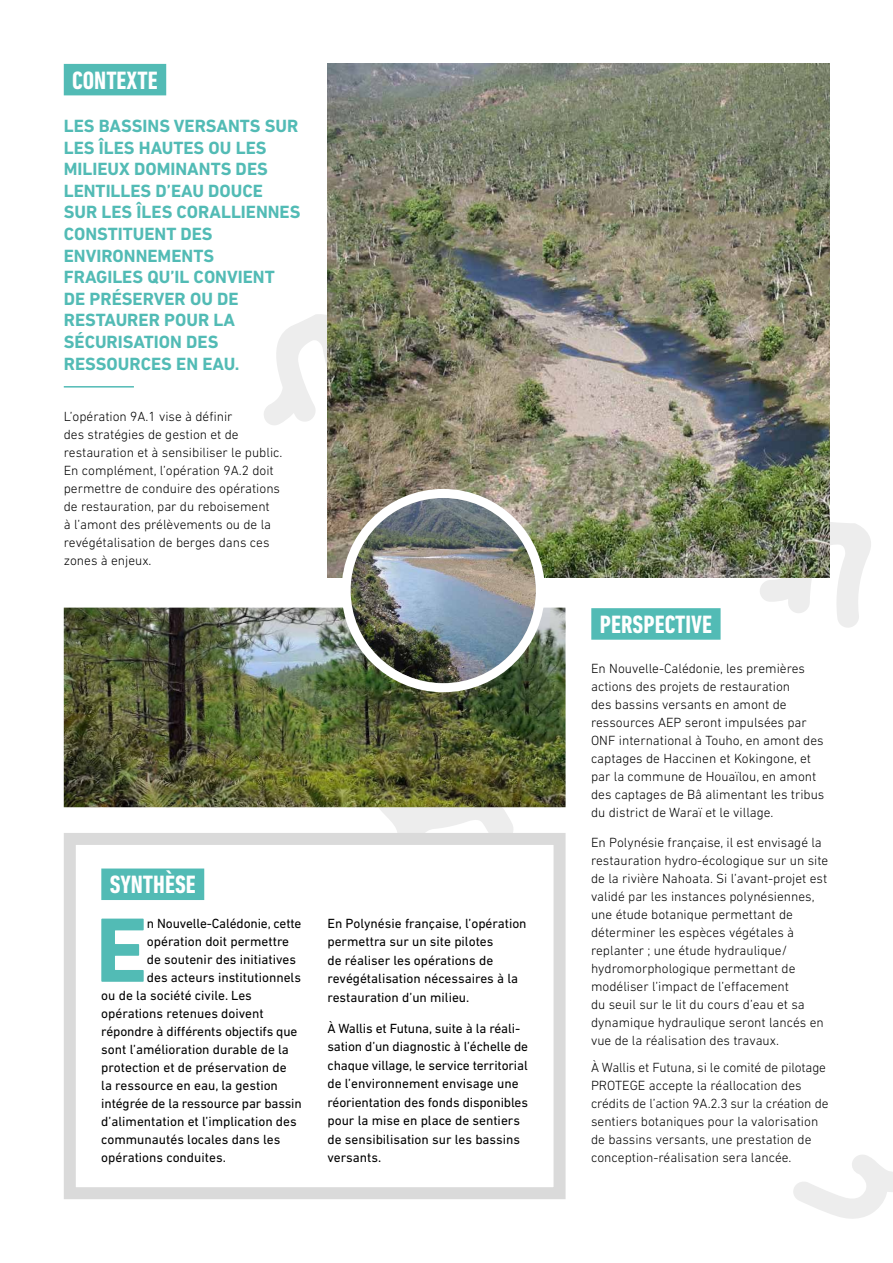
<style>
.page{position:relative;width:893px;height:1263px;background:#fff}
.page>*{position:absolute;margin:0;border:0;box-sizing:border-box;transform-origin:0 0}
.t1{font:700 92.85px "DIN Next LT Pro";color:#52bbb5}
.t2{font:700 condensed 25.5px "DIN Next LT Pro";color:#fff}
.t3{font:700 18px/21.6px "DIN Next LT Pro";color:#52bbb5}
.t4{font:300 13.5px/18px "DIN Next LT Pro";color:#000}
.t5{font:13.5px/18.5px "DIN Next LT Pro";color:#000}
</style>
<div class="page">
<svg style="left:760px;top:521px;width:111px;height:107px"></svg>
<svg style="left:264px;top:314px;width:63px;height:111px"></svg>
<svg style="left:793px;top:1155px;width:100px;height:64px"></svg>
<svg style="left:364px;top:807px;width:150px;height:26px"></svg>
<div style="left:64px;top:833px;width:502px;height:366px;background:#fff;border:12px solid #dadada"></div>
<div style="left:64px;top:64px;width:102px;height:31px;background:#52bbb5"></div>
<img style="left:327px;top:64px;width:502px;height:514px">
<div style="left:101px;top:868px;width:103px;height:32px;background:#52bbb5"></div>
<hr style="left:64px;top:386px;width:70px;height:2px;background:#52bbb5">
<div style="left:591px;top:608px;width:130px;height:32px;background:#52bbb5"></div>
<img style="left:64px;top:608px;width:502px;height:199px">
<svg style="left:346px;top:493px;width:194px;height:195px"></svg>
<img style="left:351px;top:498px;width:185px;height:185px;border-radius:93px">
<div style="left:342px;top:489px;width:203px;height:203px;border:9px solid #fff;border-radius:50%"></div>
<h2 class="t2" style="left:72px;top:65px;width:87px">CONTEXTE</h2>
<p class="t3" style="left:64px;top:115px;width:238px">LES BASSINS VERSANTS SUR<br>LES ÎLES HAUTES OU LES<br>MILIEUX DOMINANTS DES<br>LENTILLES D’EAU DOUCE<br>SUR LES ÎLES CORALLIENNES<br>CONSTITUENT DES<br>ENVIRONNEMENTS<br>FRAGILES QU’IL CONVIENT<br>DE PRÉSERVER OU DE<br>RESTAURER POUR LA<br>SÉCURISATION DES<br>RESSOURCES EN EAU.</p>
<p class="t4" style="left:64px;top:407px;width:220px">L’opération 9A.1 vise à définir<br>des stratégies de gestion et de restauration et à sensibiliser le public.<br>En complément, l’opération 9A.2 doit permettre de conduire des opérations de restauration, par du reboisement<br>à l’amont des prélèvements ou de la revégétalisation de berges dans ces zones à enjeux.</p>
<h2 class="t2" style="left:110px;top:870px;width:87px">SYNTHÈSE</h2>
<h1 class="t1" style="left:95px;top:896px;width:54px">E</h1>
<p class="t5" style="left:147px;top:914px;width:156px">n Nouvelle-Calédonie, cette</p>
<p class="t5" style="left:147px;top:932px;width:144px">opération doit permettre</p>
<p class="t5" style="left:147px;top:950px;width:151px">de soutenir des initiatives</p>
<p class="t5" style="left:147px;top:968px;width:156px">des acteurs institutionnels</p>
<p class="t5" style="left:101px;top:986px;width:152px">ou de la société civile. Les</p>
<p class="t5" style="left:101px;top:1004px;width:164px">opérations retenues doivent</p>
<p class="t5" style="left:101px;top:1022px;width:198px">répondre à différents objectifs que</p>
<p class="t5" style="left:101px;top:1040px;width:189px">sont l’amélioration durable de la</p>
<p class="t5" style="left:101px;top:1058px;width:187px">protection et de préservation de</p>
<p class="t5" style="left:101px;top:1076px;width:178px">la ressource en eau, la gestion</p>
<p class="t5" style="left:101px;top:1094px;width:202px">intégrée de la ressource par bassin</p>
<p class="t5" style="left:101px;top:1112px;width:197px">d’alimentation et l’implication des</p>
<p class="t5" style="left:101px;top:1130px;width:181px">communautés locales dans les</p>
<p class="t5" style="left:101px;top:1148px;width:126px">opérations conduites.</p>
<p class="t5" style="left:327px;top:914px;width:201px">En Polynésie française, l’opération permettra sur un site pilotes<br>de réaliser les opérations de revégétalisation nécessaires à la restauration d’un milieu.</p>
<p class="t5" style="left:327px;top:1019px;width:202px">À Wallis et Futuna, suite à la réali&shy;sation d’un diagnostic à l’échelle de chaque village, le service territorial de l’environnement envisage une réorientation des fonds disponibles pour la mise en place de sentiers de sensibilisation sur les bassins versants.</p>
<h2 class="t2" style="left:600px;top:610px;width:114px">PERSPECTIVE</h2>
<p class="t4" style="left:591px;top:659px;width:235px">En Nouvelle-Calédonie, les premières actions des projets de restauration<br>des bassins versants en amont de ressources AEP seront impulsées par ONF international à Touho, en amont des captages de Haccinen et Kokingone, et par la commune de Houaïlou, en amont des captages de Bâ alimentant les tribus du district de Waraï et le village.</p>
<p class="t4" style="left:591px;top:834px;width:239px">En Polynésie française, il est envisagé la restauration hydro-écologique sur un site de la rivière Nahoata. Si l’avant-projet est validé par les instances polynésiennes, une étude botanique permettant de déterminer les espèces végétales à replanter ; une étude hydraulique/ hydromorphologique permettant de modéliser l’impact de l’effacement<br>du seuil sur le lit du cours d’eau et sa dynamique hydraulique seront lancés en vue de la réalisation des travaux.</p>
<p class="t4" style="left:591px;top:1058px;width:239px">À Wallis et Futuna, si le comité de pilotage PROTEGE accepte la réallocation des crédits de l’action 9A.2.3 sur la création de sentiers botaniques pour la valorisation de bassins versants, une prestation de conception-réalisation sera lancée.</p>
</div>
